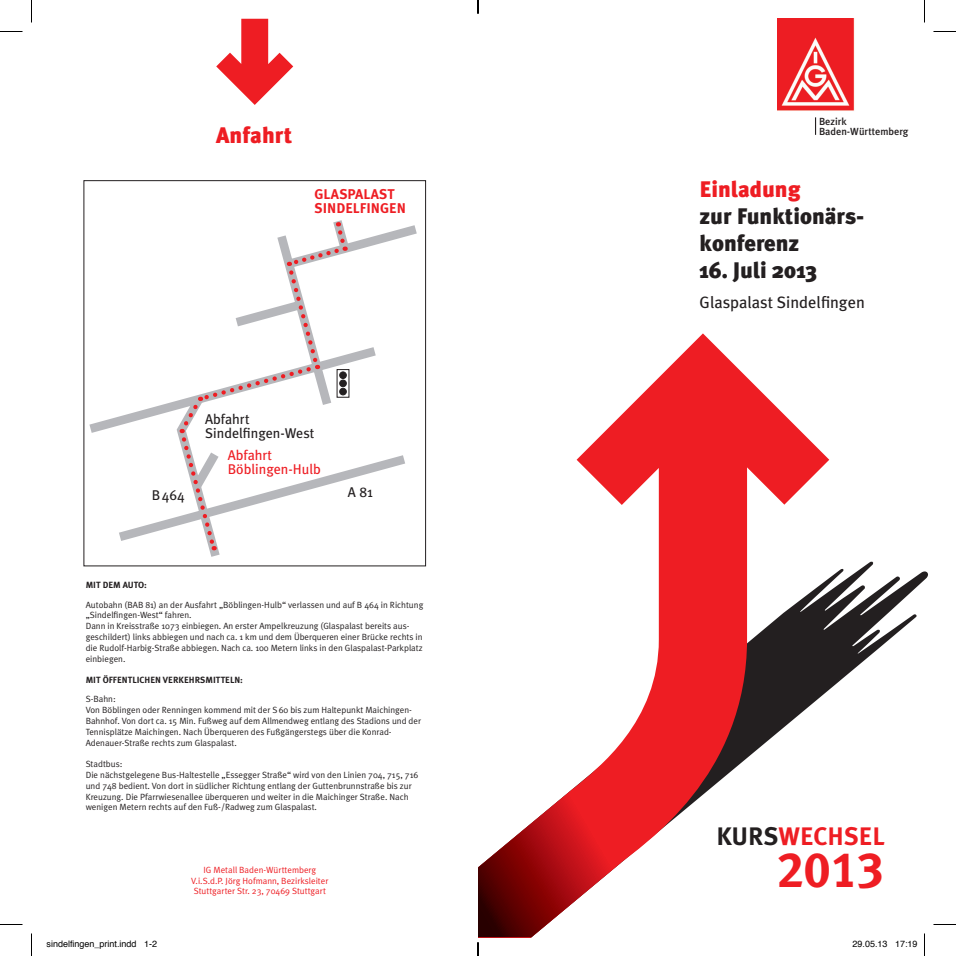
<style>
.page{position:relative;width:956px;height:956px;background:#fff}
.page>*{position:absolute;margin:0;border:0;box-sizing:border-box;transform-origin:0 0}
.t1{font:49.8px "Meta Plus Bold Caps";color:#ee1d23}
.t2{font:700 25.35px "Meta Plus";color:#ee1d23}
.t3{font:900 22.5px/27px "Meta Plus";color:#231f20}
.t4{font:900 22.5px "Meta Plus";color:#ee1d23}
.t5{font:16.5px "Meta Plus";color:#231f20}
.t6{font:14.1px/14.1px "Meta Plus";color:#231f20}
.t7{font:700 14.1px/14.1px "Meta Plus";color:#ee1d23}
.t8{font:14.1px/14.1px "Meta Plus";color:#ee1d23}
.t9{font:500 10.35px/10.4px "Meta Plus";color:#231f20}
.t10{font:9px/10.8px "Meta Plus Normal";color:#231f20}
.t11{font:9px/10.5px "Meta Plus Normal";color:#ee1d23;text-align:center}
.t12{font:700 9px "Meta Plus";color:#231f20}
.t13{font:9px "Helvetica";color:#000}
.s1{color:#231f20}
</style>
<div class="page">
<img style="left:778px;top:19px;width:77px;height:92px">
<svg style="left:815px;top:117px;width:1px;height:18px"></svg>
<svg style="left:829px;top:561px;width:99px;height:129px"></svg>
<svg style="left:574px;top:333px;width:255px;height:530px"></svg>
<svg style="left:216px;top:19px;width:77px;height:86px"></svg>
<svg style="left:83px;top:211px;width:343px;height:355px"></svg>
<svg style="left:0;top:31px;width:22px;height:1px"></svg>
<svg style="left:933px;top:31px;width:23px;height:1px"></svg>
<svg style="left:0;top:924px;width:22px;height:1px"></svg>
<svg style="left:933px;top:924px;width:23px;height:1px"></svg>
<svg style="left:31px;top:0;width:1px;height:23px"></svg>
<svg style="left:31px;top:933px;width:1px;height:23px"></svg>
<svg style="left:924px;top:0;width:1px;height:23px"></svg>
<svg style="left:924px;top:933px;width:1px;height:23px"></svg>
<svg style="left:477px;top:0;width:2px;height:14px"></svg>
<svg style="left:477px;top:788px;width:144px;height:168px"></svg>
<h3 class="t4" style="left:216px;top:122px;width:78px">Anfahrt</h3>
<h3 class="t7" style="left:314px;top:187px;width:93px">GLASPALAST<br>SINDELFINGEN</h3>
<h3 class="t6" style="left:205px;top:412px;width:111px">Abfahrt<br>Sindelfingen-West</h3>
<h3 class="t8" style="left:228px;top:447px;width:95px">Abfahrt<br>Böblingen-Hulb</h3>
<h3 class="t6" style="left:152px;top:488px;width:35px">B 464</h3>
<h3 class="t6" style="left:348px;top:485px;width:27px">A 81</h3>
<p class="t12" style="left:86px;top:580px;width:63px">MIT DEM AUTO:</p>
<p class="t10" style="left:86px;top:599px;width:339px">Autobahn (BAB 81) an der Ausfahrt „Böblingen-Hulb“ verlassen und auf B 464 in Richtung „Sindelfingen-West“ fahren.<br>Dann in Kreisstraße 1073 einbiegen. An erster Ampelkreuzung (Glaspalast bereits aus&shy;geschildert) links abbiegen und nach ca. 1 km und dem Überqueren einer Brücke rechts in die Rudolf-Harbig-Straße abbiegen. Nach ca. 100 Metern links in den Glaspalast-Parkplatz einbiegen.</p>
<p class="t12" style="left:86px;top:675px;width:159px">MIT ÖFFENTLICHEN VERKEHRSMITTELN:</p>
<p class="t10" style="left:86px;top:694px;width:337px">S-Bahn:<br>Von Böblingen oder Renningen kommend mit der S 60 bis zum Haltepunkt Maichingen-Bahnhof. Von dort ca. 15 Min. Fußweg auf dem Allmendweg entlang des Stadions und der Tennisplätze Maichingen. Nach Überqueren des Fußgängerstegs über die Konrad-Adenauer-Straße rechts zum Glaspalast.</p>
<p class="t10" style="left:86px;top:759px;width:334px">Stadtbus:<br>Die nächstgelegene Bus-Haltestelle „Essegger Straße“ wird von den Linien 704, 715, 716 und 748 bedient. Von dort in südlicher Richtung entlang der Guttenbrunnstraße bis zur Kreuzung. Die Pfarrwiesenallee überqueren und weiter in die Maichinger Straße. Nach wenigen Metern rechts auf den Fuß-/Radweg zum Glaspalast.</p>
<p class="t11" style="left:191px;top:865px;width:139px">IG Metall Baden-Württemberg<br>V.i.S.d.P. Jörg Hofmann, Bezirksleiter<br>Stuttgarter Str. 23, 70469 Stuttgart</p>
<p class="t9" style="left:819px;top:116px;width:91px">Bezirk<br>Baden-Württemberg</p>
<h3 class="t4" style="left:700px;top:176px;width:102px">Einladung</h3>
<h3 class="t3" style="left:700px;top:203px;width:166px">zur Funktionärs&shy;konferenz</h3>
<h3 class="t3" style="left:700px;top:257px;width:119px">16. Juli 2013</h3>
<h3 class="t5" style="left:700px;top:292px;width:167px">Glaspalast Sindelfingen</h3>
<h2 class="t2" style="left:716px;top:822px;width:170px"><span class="s1">KURS</span>WECHSEL</h2>
<h1 class="t1" style="left:777px;top:840px;width:108px">2013</h1>
<p class="t13" style="left:46px;top:937px;width:112px">sindelfingen_print.indd 1-2</p>
<p class="t13" style="left:852px;top:937px;width:67px">29.05.13 17:19</p>
</div>
